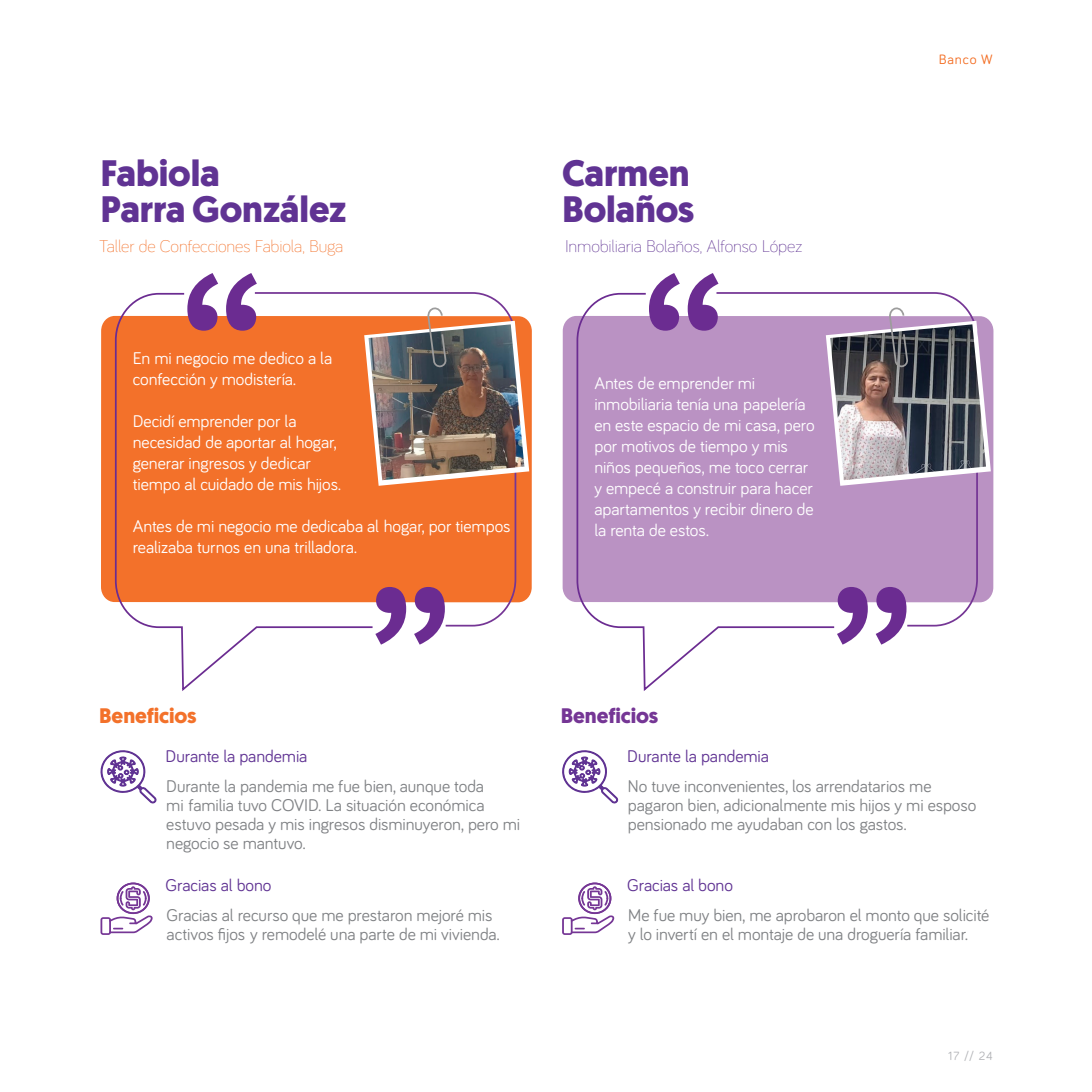
<style>
.page{position:relative;width:1092px;height:1092px;background:#fff}
.page>*{position:absolute;margin:0;border:0;box-sizing:border-box;transform-origin:0 0}
.t1{font:700 36.75px/36.8px "Geomanist";letter-spacing:-.005em;color:#603393}
.t2{font:700 21px "Geomanist";letter-spacing:-.005em;color:#f3712a}
.t3{font:700 21px "Geomanist";letter-spacing:-.005em;color:#753695}
.t4{font:17.5px/19.2px "Bariol";letter-spacing:-.005em;color:#808285}
.t5{font:17.5px/21px "Bariol";letter-spacing:-.005em;color:#fff}
.t6{font:17.5px "Bariol";letter-spacing:-.005em;color:#603393}
.t7{font:300 17.5px "Bariol";letter-spacing:-.005em;color:#f3712a}
.t8{font:300 17.5px "Bariol";letter-spacing:-.005em;color:#603393}
.t9{font:14px "Bariol";letter-spacing:.06em;color:#f36c21}
.t10{font:12.25px "Bariol";color:#b0b1b5}
</style>
<div class="page">
<svg style="left:101px;top:316px;width:431px;height:286px;background:#f37632"></svg>
<svg style="left:562px;top:316px;width:431px;height:286px;background:#bd98c6"></svg>
<svg style="left:374px;top:292px;width:143px;height:335px"></svg>
<svg style="left:835px;top:292px;width:143px;height:335px"></svg>
<svg style="left:100px;top:750px;width:57px;height:54px"></svg>
<svg style="left:562px;top:750px;width:57px;height:54px"></svg>
<svg style="left:100px;top:882px;width:53px;height:52px"></svg>
<svg style="left:562px;top:882px;width:52px;height:52px"></svg>
<svg style="left:230px;top:273px;width:27px;height:19px"></svg>
<svg style="left:191px;top:273px;width:27px;height:19px"></svg>
<svg style="left:691px;top:273px;width:27px;height:19px"></svg>
<svg style="left:653px;top:273px;width:26px;height:19px"></svg>
<svg style="left:375px;top:587px;width:31px;height:57px"></svg>
<svg style="left:414px;top:587px;width:31px;height:57px"></svg>
<svg style="left:836px;top:587px;width:31px;height:57px"></svg>
<svg style="left:875px;top:587px;width:31px;height:57px"></svg>
<svg style="left:114px;top:292px;width:260px;height:399px"></svg>
<svg style="left:575px;top:292px;width:260px;height:399px"></svg>
<img style="left:364px;top:307px;width:165px;height:179px">
<svg style="left:825px;top:307px;width:165px;height:179px;background:#88808d"></svg>
<h1 class="t1" style="left:100px;top:154px;width:247px">Fabiola<br>Parra González</h1>
<h1 class="t1" style="left:562px;top:154px;width:134px">Carmen<br>Bolaños</h1>
<p class="t7" style="left:99px;top:234px;width:245px">Taller de Confecciones Fabiola, Buga</p>
<p class="t8" style="left:565px;top:234px;width:238px">Inmobiliaria Bolaños, Alfonso López</p>
<p class="t5" style="left:133px;top:347px;width:201px">En mi negocio me dedico a la confección y modistería.</p>
<p class="t5" style="left:133px;top:410px;width:210px">Decidí emprender por la necesidad de aportar al hogar, generar ingresos y dedicar tiempo al cuidado de mis hijos.</p>
<p class="t5" style="left:594px;top:371px;width:222px">Antes de emprender mi inmobiliaria tenía una papelería en este espacio de mi casa, pero por motivos de tiempo y mis niños pequeños, me toco cerrar y empecé a construir para hacer apartamentos y recibir dinero de</p>
<p class="t5" style="left:133px;top:515px;width:379px">Antes de mi negocio me dedicaba al hogar, por tiempos</p>
<p class="t5" style="left:594px;top:518px;width:116px">la renta de estos.</p>
<p class="t5" style="left:133px;top:536px;width:226px">realizaba turnos en una trilladora.</p>
<p class="t2" style="left:99px;top:701px;width:99px">Beneficios</p>
<p class="t3" style="left:561px;top:701px;width:99px">Beneficios</p>
<p class="t6" style="left:166px;top:744px;width:143px">Durante la pandemia</p>
<p class="t6" style="left:627px;top:744px;width:143px">Durante la pandemia</p>
<p class="t9" style="left:938px;top:50px;width:56px">Banco W</p>
<p class="t4" style="left:166px;top:775px;width:355px">Durante la pandemia me fue bien, aunque toda<br>mi familia tuvo COVID. La situación económica estuvo pesada y mis ingresos disminuyeron, pero mi negocio se mantuvo.</p>
<p class="t4" style="left:628px;top:775px;width:350px">No tuve inconvenientes, los arrendatarios me pagaron bien, adicionalmente mis hijos y mi esposo pensionado me ayudaban con los gastos.</p>
<p class="t6" style="left:165px;top:873px;width:107px">Gracias al bono</p>
<p class="t6" style="left:627px;top:873px;width:107px">Gracias al bono</p>
<p class="t4" style="left:166px;top:904px;width:335px">Gracias al recurso que me prestaron mejoré mis activos fijos y remodelé una parte de mi vivienda.</p>
<p class="t4" style="left:628px;top:904px;width:363px">Me fue muy bien, me aprobaron el monto que solicité y lo invertí en el montaje de una droguería familiar.</p>
<p class="t10" style="left:948px;top:1047px;width:46px">17 // 24</p>
</div>
